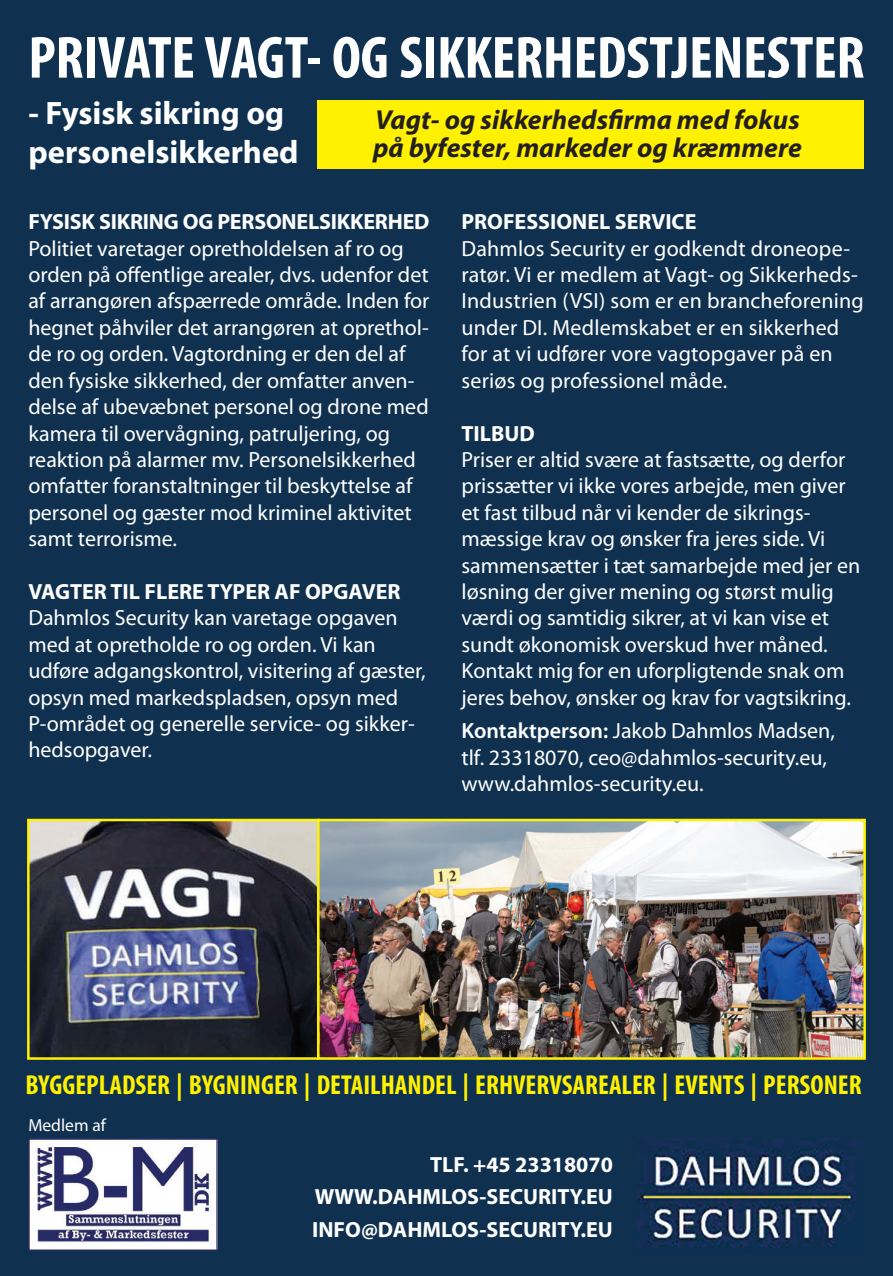
<style>
.page{position:relative;width:893px;height:1276px;background:#0f314f}
.page>*{position:absolute;margin:0;border:0;box-sizing:border-box;transform-origin:0 0}
.t1{font:700 condensed 60px "Myriad Pro";letter-spacing:-.005em;color:#fff}
.t2{font:700 32.5px/39px "Myriad Pro";color:#fff}
.t3{font:700 condensed 27.5px "Myriad Pro";color:#fff101}
.t4{font:italic 700 27.5px/27.5px "Myriad Pro";color:#231f20}
.t5{font:22px/26.5px "Myriad Pro";color:#fff}
.t6{font:700 22px/32.5px "Myriad Pro";color:#fff;text-align:justify}
.t7{font:17.5px "Myriad Pro";color:#fff}
.s1{font-weight:600}
</style>
<div class="page">
<img style="left:30px;top:822px;width:833px;height:234px">
<div style="left:27px;top:819px;width:293px;height:240px;border:2px solid #fff101"></div>
<div style="left:317px;top:819px;width:549px;height:240px;border:2px solid #fff101"></div>
<img style="left:637px;top:1138px;width:219px;height:110px">
<img style="left:28px;top:1138px;width:189px;height:112px">
<div style="left:317px;top:100px;width:547px;height:69px;background:#fff101"></div>
<h1 class="t1" style="left:28px;top:20px;width:838px">PRIVATE VAGT- OG SIKKERHEDSTJENESTER</h1>
<h2 class="t2" style="left:28px;top:92px;width:272px">- Fysisk sikring og personelsikkerhed</h2>
<p class="t4" style="left:373px;top:106px;width:430px">Vagt- og sikkerhedsfirma med fokus på byfester, markeder og kræmmere</p>
<p class="t6" style="left:28px;top:205px;width:403px">FYSISK SIKRING OG PERSONELSIKKERHED</p>
<p class="t5" style="left:28px;top:235px;width:403px">Politiet varetager opretholdelsen af ro og orden på offentlige arealer, dvs. udenfor det af arrangøren afspærrede område. Inden for hegnet påhviler det arrangøren at oprethol&shy;de ro og orden. Vagtordning er den del af den fysiske sikkerhed, der omfatter anven&shy;delse af ubevæbnet personel og drone med kamera til overvågning, patruljering, og reaktion på alarmer mv. Personelsikkerhed omfatter foranstaltninger til beskyttelse af personel og gæster mod kriminel aktivitet samt terrorisme.</p>
<p class="t6" style="left:28px;top:574px;width:374px">VAGTER TIL FLERE TYPER AF OPGAVER</p>
<p class="t5" style="left:28px;top:604px;width:399px">Dahmlos Security kan varetage opgaven med at opretholde ro og orden. Vi kan udføre adgangskontrol, visitering af gæster, opsyn med markedspladsen, opsyn med P-området og generelle service- og sikker&shy;hedsopgaver.</p>
<p class="t6" style="left:461px;top:205px;width:236px">PROFESSIONEL SERVICE</p>
<p class="t5" style="left:461px;top:235px;width:404px">Dahmlos Security er godkendt droneope&shy;ratør. Vi er medlem at Vagt- og Sikkerheds-Industrien (VSI) som er en brancheforening under DI. Medlemskabet er en sikkerhed for at vi udfører vore vagtopgaver på en seriøs og professionel måde.</p>
<p class="t6" style="left:461px;top:416px;width:75px">TILBUD</p>
<p class="t5" style="left:461px;top:446px;width:400px">Priser er altid svære at fastsætte, og derfor prissætter vi ikke vores arbejde, men giver et fast tilbud når vi kender de sikrings&shy;mæssige krav og ønsker fra jeres side. Vi sammensætter i tæt samarbejde med jer en løsning der giver mening og størst mulig værdi og samtidig sikrer, at vi kan vise et sundt økonomisk overskud hver måned.<br>Kontakt mig for en uforpligtende snak om jeres behov, ønsker og krav for vagtsikring.</p>
<p class="t5" style="left:461px;top:717px;width:375px"><span class="s1">Kontaktperson:</span> Jakob Dahmlos Madsen, tlf. 23318070, ceo@dahmlos-security.eu, www.dahmlos-security.eu.</p>
<p class="t3" style="left:25px;top:1067px;width:838px">BYGGEPLADSER | BYGNINGER | DETAILHANDEL | ERHVERVSAREALER | EVENTS | PERSONER</p>
<p class="t7" style="left:28px;top:1114px;width:79px">Medlem af</p>
<p class="t6" style="left:312px;top:1147px;width:302px;text-indent:118px">TLF. +45 23318070<br>WWW.DAHMLOS-SECURITY.EU INFO@DAHMLOS-SECURITY.EU</p>
</div>
